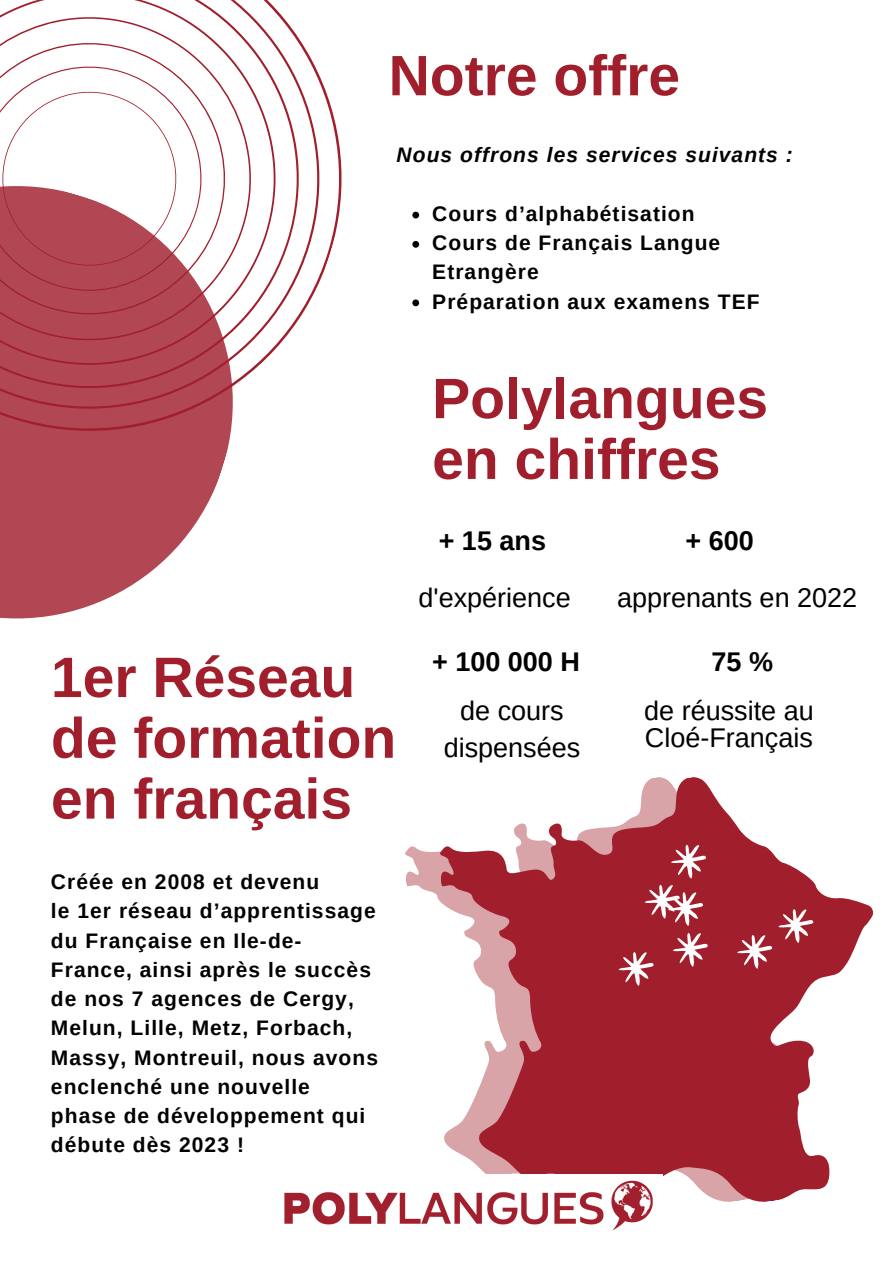
<style>
.page{position:relative;width:893px;height:1264px;background:#fff}
.page>*{position:absolute;margin:0;border:0;box-sizing:border-box;transform-origin:0 0}
.t1{font:700 57px/60.8px "Arimo";color:#a11f2c}
.t2{font:27px/37.2px "Arimo";color:#000;text-align:center}
.t3{font:700 27px "Arimo";color:#000}
.t4{font:700 21px/29.2px "Arimo";letter-spacing:.05em;color:#000}
.t5{font:italic 700 21px "Arimo";letter-spacing:.05em;color:#000}
</style>
<div class="page">
<svg style="left:0;top:0;width:342px;height:336px"></svg>
<svg style="left:0;top:132px;width:287px;height:487px;fill:#b14752"></svg>
<svg style="left:431px;top:777px;width:442px;height:425px;fill:#a11f2c"></svg>
<svg style="left:737px;top:934px;width:35px;height:34px"></svg>
<svg style="left:778px;top:909px;width:35px;height:33px"></svg>
<svg style="left:644px;top:884px;width:59px;height:41px"></svg>
<svg style="left:672px;top:932px;width:35px;height:34px"></svg>
<svg style="left:618px;top:951px;width:35px;height:34px"></svg>
<svg style="left:671px;top:844px;width:34px;height:34px"></svg>
<img style="left:284px;top:1174px;width:378px;height:57px">
<svg style="left:412px;top:212px;width:7px;height:6px"></svg>
<svg style="left:412px;top:241px;width:7px;height:7px"></svg>
<svg style="left:412px;top:299px;width:7px;height:7px"></svg>
<h3 class="t1" style="left:388px;top:45px;width:293px">Notre offre</h3>
<p class="t5" style="left:396px;top:143px;width:398px">Nous offrons les services suivants :</p>
<p class="t4" style="left:432px;top:199px;width:264px">Cours d’alphabétisation</p>
<p class="t4" style="left:432px;top:228px;width:289px">Cours de Français Langue<br>Etrangère</p>
<h1 class="t4" style="left:432px;top:286px;width:329px">Préparation aux examens TEF</h1>
<h4 class="t1" style="left:432px;top:368px;width:337px">Polylangues en chiffres</h4>
<p class="t1" style="left:51px;top:647px;width:347px">1er Réseau de formation en français</p>
<h4 class="t4" style="left:51px;top:867px;width:328px">Créée en 2008 et devenu<br>le 1er réseau d’apprentissage du Française en Ile-de-<br>France, ainsi après le succès de nos 7 agences de Cergy,<br>Melun, Lille, Metz, Forbach,<br>Massy, Montreuil, nous avons enclenché une nouvelle phase de développement qui débute dès 2023 !</h4>
<h3 class="t3" style="left:438px;top:526px;width:109px">+ 15 ans</h3>
<h3 class="t2" style="left:418px;top:579px;width:154px">d'expérience</h3>
<p class="t3" style="left:432px;top:647px;width:149px">+ 100 000 H</p>
<h1 class="t2" style="left:443px;top:691px;width:138px">de cours dispensées</h1>
<h4 class="t3" style="left:685px;top:526px;width:70px">+ 600</h4>
<h4 class="t2" style="left:617px;top:579px;width:242px">apprenants en 2022</h4>
<h2 class="t3" style="left:711px;top:647px;width:63px">75 %</h2>
<h1 class="t2" style="left:644px;top:696px;width:171px;line-height:27px;text-align:left">de réussite au<br>Cloé-Français</h1>
</div>
